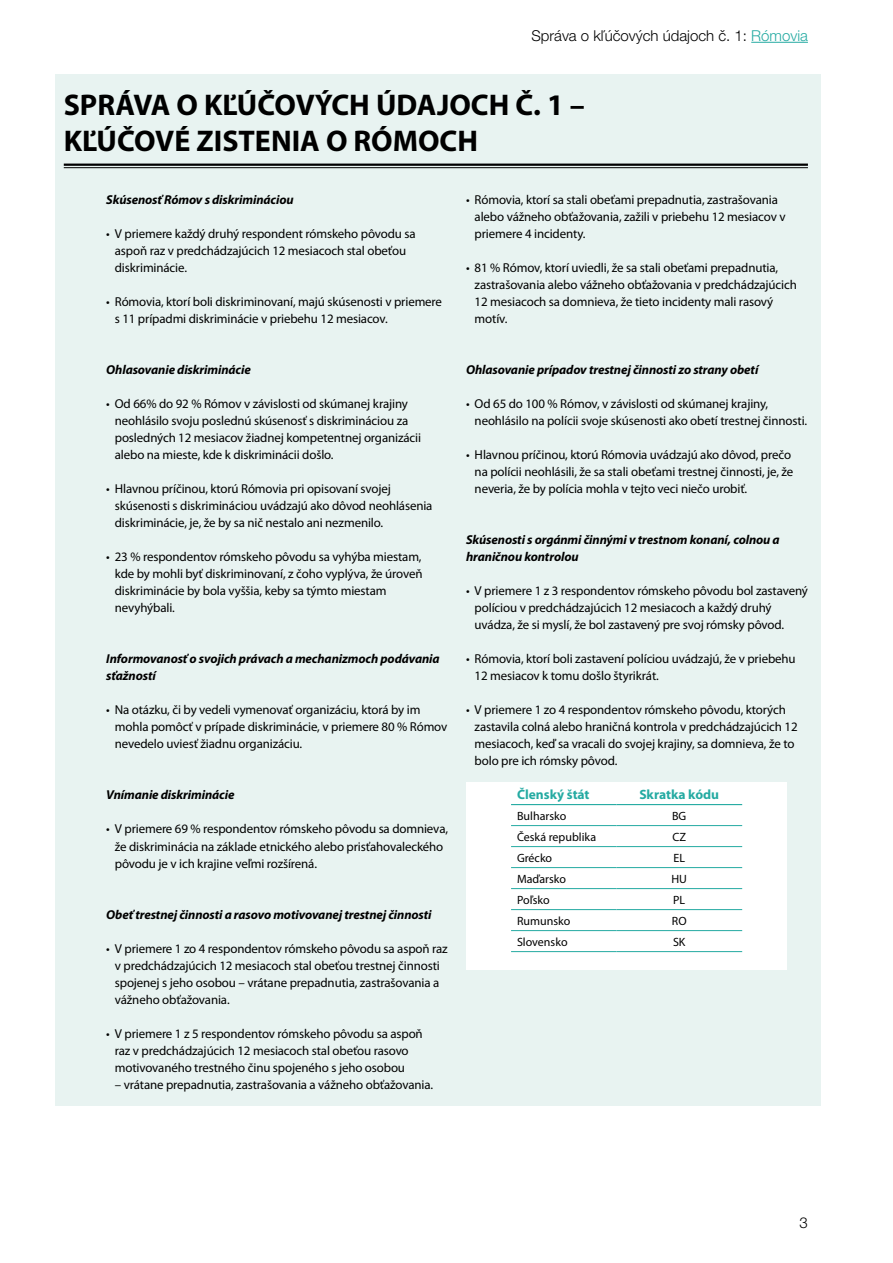
<style>
.page{position:relative;width:893px;height:1263px;background:#fff}
.page>*{position:absolute;margin:0;border:0;box-sizing:border-box;transform-origin:0 0}
.t1{font:700 30px/36px "Myriad Pro";color:#000}
.t2{font:300 15px "Helvetica Neue LT Pro";color:#000}
.t3{font:700 13.5px "Myriad Pro";color:#24aaa2}
.t4{font:12.9px/17px "Myriad Pro";letter-spacing:-.01em;color:#000}
.t5{font:italic 700 12.9px/17px "Myriad Pro";letter-spacing:-.01em;color:#000}
.t6{font:12px "Myriad Pro";color:#000}
.s1{color:#24aaa2}
</style>
<div class="page">
<hr style="left:751px;top:42px;width:57px;height:1px;background:#24aaa2">
<div style="left:55px;top:74px;width:766px;height:1032px;background:#e8f3f1"></div>
<hr style="left:64px;top:164px;width:744px;height:2px;background:#000">
<hr style="left:64px;top:167px;width:744px;height:1px;background:#000">
<div style="left:466px;top:782px;width:321px;height:187px;background:#fff"></div>
<hr style="left:511px;top:825px;width:105px;height:1px;background:#24aaa2">
<hr style="left:616px;top:825px;width:126px;height:1px;background:#24aaa2">
<hr style="left:511px;top:846px;width:105px;height:1px;background:#24aaa2">
<hr style="left:616px;top:846px;width:126px;height:1px;background:#24aaa2">
<hr style="left:511px;top:867px;width:105px;height:1px;background:#24aaa2">
<hr style="left:616px;top:867px;width:126px;height:1px;background:#24aaa2">
<hr style="left:511px;top:888px;width:105px;height:1px;background:#24aaa2">
<hr style="left:616px;top:888px;width:126px;height:1px;background:#24aaa2">
<hr style="left:511px;top:909px;width:105px;height:1px;background:#24aaa2">
<hr style="left:616px;top:909px;width:126px;height:1px;background:#24aaa2">
<hr style="left:511px;top:930px;width:105px;height:1px;background:#24aaa2">
<hr style="left:616px;top:930px;width:126px;height:1px;background:#24aaa2">
<hr style="left:511px;top:951px;width:105px;height:1px;background:#24aaa2">
<hr style="left:616px;top:951px;width:126px;height:1px;background:#24aaa2">
<hr style="left:511px;top:804px;width:105px;height:1px;background:#24aaa2">
<hr style="left:616px;top:804px;width:126px;height:1px;background:#24aaa2">
<p class="t2" style="left:531px;top:26px;width:278px">Správa o kľúčových údajoch č. 1: <span class="s1">Rómovia</span></p>
<h1 class="t1" style="left:64px;top:85px;width:523px">SPRÁVA O KĽÚČOVÝCH ÚDAJOCH Č. 1 –<br>KĽÚČOVÉ ZISTENIA O RÓMOCH</h1>
<p class="t5" style="left:106px;top:191px;width:189px">Skúsenosť Rómov s diskrimináciou</p>
<p class="t4" style="left:115px;top:225px;width:302px;text-indent:-9px">• V priemere každý druhý respondent rómskeho pôvodu sa aspoň raz v predchádzajúcich 12 mesiacoch stal obeťou diskriminácie.</p>
<p class="t4" style="left:115px;top:293px;width:329px;text-indent:-9px">• Rómovia, ktorí boli diskriminovaní, majú skúsenosti v priemere s 11 prípadmi diskriminácie v priebehu 12 mesiacov.</p>
<p class="t5" style="left:106px;top:361px;width:146px">Ohlasovanie diskriminácie</p>
<p class="t4" style="left:115px;top:395px;width:308px;text-indent:-9px">• Od 66% do 92 % Rómov v závislosti od skúmanej krajiny neohlásilo svoju poslednú skúsenosť s diskrimináciou za posledných 12 mesiacov žiadnej kompetentnej organizácii alebo na mieste, kde k diskriminácii došlo.</p>
<p class="t4" style="left:115px;top:480px;width:319px;text-indent:-9px">• Hlavnou príčinou, ktorú Rómovia pri opisovaní svojej skúsenosti s diskrimináciou uvádzajú ako dôvod neohlásenia diskriminácie, je, že by sa nič nestalo ani nezmenilo.</p>
<p class="t4" style="left:115px;top:548px;width:309px;text-indent:-9px">• 23 % respondentov rómskeho pôvodu sa vyhýba miestam, kde by mohli byť diskriminovaní, z čoho vyplýva, že úroveň diskriminácie by bola vyššia, keby sa týmto miestam nevyhýbali.</p>
<p class="t5" style="left:106px;top:650px;width:335px">Informovanosť o svojich právach a mechanizmoch podávania sťažností</p>
<p class="t4" style="left:115px;top:701px;width:334px;text-indent:-9px">• Na otázku, či by vedeli vymenovať organizáciu, ktorá by im mohla pomôcť v prípade diskriminácie, v priemere 80 % Rómov nevedelo uviesť žiadnu organizáciu.</p>
<p class="t5" style="left:106px;top:786px;width:130px">Vnímanie diskriminácie</p>
<p class="t4" style="left:115px;top:820px;width:335px;text-indent:-9px">• V priemere 69 % respondentov rómskeho pôvodu sa domnieva, že diskriminácia na základe etnického alebo prisťahovaleckého pôvodu je v ich krajine veľmi rozšírená.</p>
<p class="t5" style="left:106px;top:905px;width:327px">Obeť trestnej činnosti a rasovo motivovanej trestnej činnosti</p>
<p class="t4" style="left:115px;top:939px;width:334px;text-indent:-9px">• V priemere 1 zo 4 respondentov rómskeho pôvodu sa aspoň raz v predchádzajúcich 12 mesiacoch stal obeťou trestnej činnosti spojenej s jeho osobou – vrátane prepadnutia, zastrašovania a vážneho obťažovania.</p>
<p class="t4" style="left:115px;top:1024px;width:309px;text-indent:-9px">• V priemere 1 z 5 respondentov rómskeho pôvodu sa aspoň raz v predchádzajúcich 12 mesiacoch stal obeťou rasovo motivovaného trestného činu spojeného s jeho osobou</p>
<p class="t4" style="left:115px;top:1076px;width:320px">– vrátane prepadnutia, zastrašovania a vážneho obťažovania.</p>
<p class="t4" style="left:475px;top:191px;width:312px;text-indent:-9px">• Rómovia, ktorí sa stali obeťami prepadnutia, zastrašovania alebo vážneho obťažovania, zažili v priebehu 12 mesiacov v priemere 4 incidenty.</p>
<p class="t4" style="left:475px;top:259px;width:324px;text-indent:-9px">• 81 % Rómov, ktorí uviedli, že sa stali obeťami prepadnutia, zastrašovania alebo vážneho obťažovania v predchádzajúcich 12 mesiacoch sa domnieva, že tieto incidenty mali rasový motív.</p>
<p class="t5" style="left:466px;top:361px;width:294px">Ohlasovanie prípadov trestnej činnosti zo strany obetí</p>
<p class="t4" style="left:475px;top:395px;width:334px;text-indent:-9px">• Od 65 do 100 % Rómov, v závislosti od skúmanej krajiny, neohlásilo na polícii svoje skúsenosti ako obetí trestnej činnosti.</p>
<p class="t4" style="left:475px;top:446px;width:320px;text-indent:-9px">• Hlavnou príčinou, ktorú Rómovia uvádzajú ako dôvod, prečo na polícii neohlásili, že sa stali obeťami trestnej činnosti, je, že neveria, že by polícia mohla v tejto veci niečo urobiť.</p>
<p class="t5" style="left:466px;top:531px;width:315px">Skúsenosti s orgánmi činnými v trestnom konaní, colnou a hraničnou kontrolou</p>
<p class="t4" style="left:475px;top:582px;width:335px;text-indent:-9px">• V priemere 1 z 3 respondentov rómskeho pôvodu bol zastavený políciou v predchádzajúcich 12 mesiacoch a každý druhý uvádza, že si myslí, že bol zastavený pre svoj rómsky pôvod.</p>
<p class="t4" style="left:475px;top:650px;width:323px;text-indent:-9px">• Rómovia, ktorí boli zastavení políciou uvádzajú, že v priebehu<br>12 mesiacov k tomu došlo štyrikrát.</p>
<p class="t4" style="left:475px;top:701px;width:325px;text-indent:-9px">• V priemere 1 zo 4 respondentov rómskeho pôvodu, ktorých zastavila colná alebo hraničná kontrola v predchádzajúcich 12 mesiacoch, keď sa vracali do svojej krajiny, sa domnieva, že to bolo pre ich rómsky pôvod.</p>
<p class="t3" style="left:517px;top:785px;width:74px">Členský štát</p>
<p class="t3" style="left:639px;top:785px;width:81px">Skratka kódu</p>
<p class="t6" style="left:517px;top:808px;width:51px">Bulharsko</p>
<p class="t6" style="left:672px;top:808px;width:16px">BG</p>
<p class="t6" style="left:517px;top:829px;width:81px">Česká republika</p>
<p class="t6" style="left:672px;top:829px;width:15px">CZ</p>
<p class="t6" style="left:517px;top:850px;width:37px">Grécko</p>
<p class="t6" style="left:673px;top:850px;width:13px">EL</p>
<p class="t6" style="left:517px;top:871px;width:51px">Maďarsko</p>
<p class="t6" style="left:671px;top:871px;width:17px">HU</p>
<p class="t6" style="left:517px;top:892px;width:34px">Poľsko</p>
<p class="t6" style="left:673px;top:892px;width:14px">PL</p>
<p class="t6" style="left:517px;top:913px;width:55px">Rumunsko</p>
<p class="t6" style="left:672px;top:913px;width:16px">RO</p>
<p class="t6" style="left:517px;top:934px;width:52px">Slovensko</p>
<p class="t6" style="left:673px;top:934px;width:14px">SK</p>
</div>
